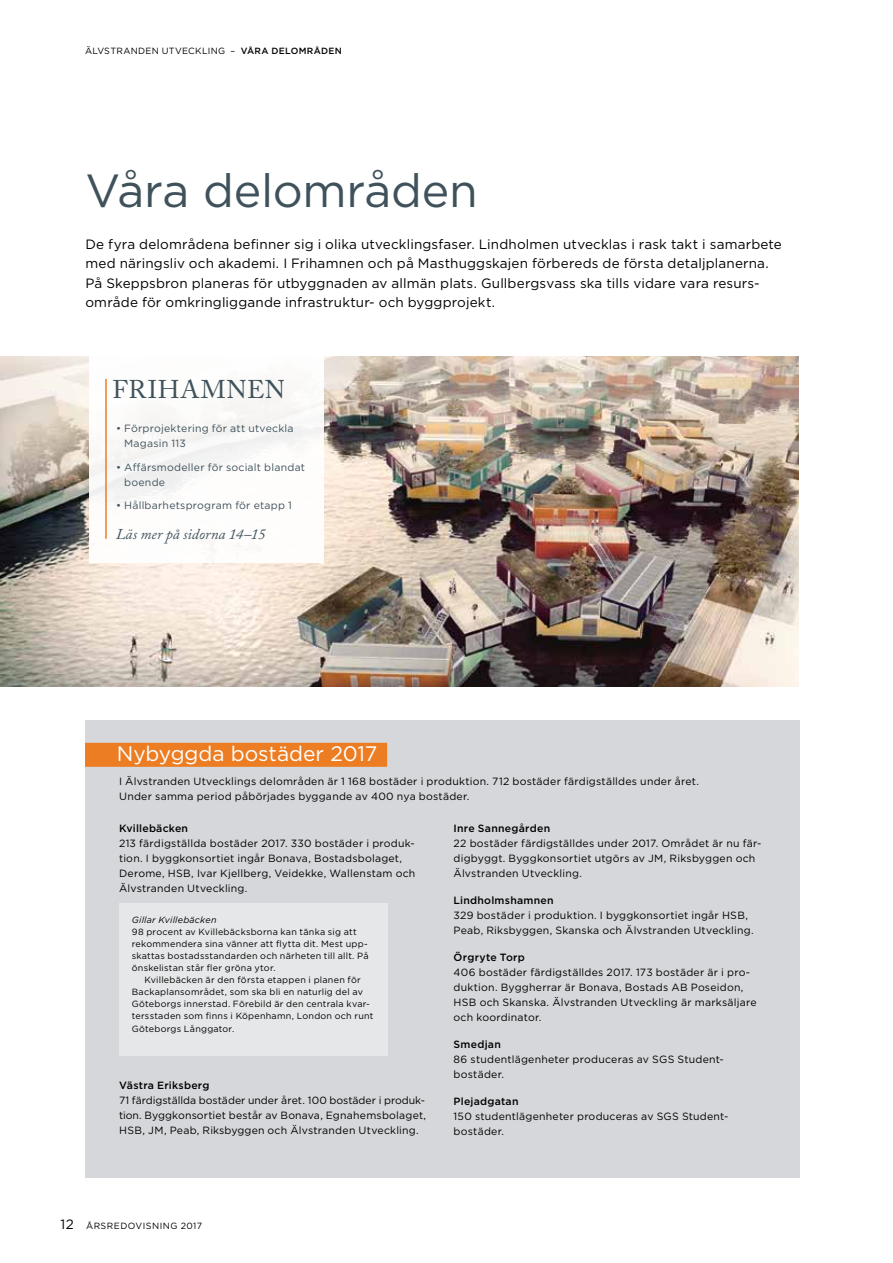
<style>
.page{position:relative;width:893px;height:1263px;background:#fff}
.page>*{position:absolute;margin:0;border:0;box-sizing:border-box;transform-origin:0 0}
.t1{font:46.5px "Gotham Book 13";letter-spacing:-.005em;color:#3f525b}
.t2{font:25.5px "Adobe Caslon Pro Regular 2";letter-spacing:.025em;color:#3f525b}
.t3{font:21px "Gotham Book 13";letter-spacing:-.005em;color:#fff}
.t4{font:15px "Adobe Caslon Pro Italic 2";letter-spacing:.005em;color:#3f525b}
.t5{font:13.5px/19.5px "Gotham Book 13";letter-spacing:.01em;color:#000}
.t6{font:10.5px/15px "Gotham Book 13";letter-spacing:.02em;color:#000}
.t7{font:10.5px/15px "Gotham Book 13";letter-spacing:.02em;color:#3f525b}
.t8{font:10.5px "Gotham Medium 3";letter-spacing:.025em;color:#000}
.t9{font:9px/12.1px "Gotham Book 13";letter-spacing:.025em;color:#000}
.t10{font:9px "Gotham Book 11";letter-spacing:.05em;color:#000}
.t11{font:italic 9px "Gotham";letter-spacing:.02em;color:#000}
.s1{font-family:"Gotham Medium 3"}
.s2{font-family:"Gotham Book 13";font-size:13.5px}
</style>
<div class="page">
<img style="left:0;top:357px;width:799px;height:329px">
<div style="left:89px;top:354px;width:235px;height:209px;background:#fff"></div>
<hr style="left:105px;top:379px;width:2px;height:160px;background:#ec7d22">
<div style="left:85px;top:721px;width:714px;height:457px;background:#d6d7da"></div>
<div style="left:119px;top:903px;width:268px;height:153px;background:#e6e7e8"></div>
<div style="left:85px;top:743px;width:302px;height:24px;background:#ec7d22"></div>
<p class="t9" style="left:85px;top:45px;width:258px">ÄLVSTRANDEN UTVECKLING – <span class="s1">VÅRA DELOMRÅDEN</span></p>
<h1 class="t1" style="left:85px;top:161px;width:394px">Våra delområden</h1>
<p class="t5" style="left:85px;top:234px;width:698px">De fyra delområdena befinner sig i olika utvecklingsfaser. Lindholmen utvecklas i rask takt i samarbete med näringsliv och akademi. I Frihamnen och på Masthuggskajen förbereds de första detaljplanerna.<br>På Skeppsbron planeras för utbyggnaden av allmän plats. Gullbergsvass ska tills vidare vara resurs&shy;område för omkringliggande infrastruktur- och byggprojekt.</p>
<h2 class="t2" style="left:113px;top:375px;width:174px">FRIHAMNEN</h2>
<p class="t7" style="left:124px;top:421px;width:171px;text-indent:-8px">• Förprojektering för att utveckla<br>Magasin 113</p>
<p class="t7" style="left:124px;top:459px;width:182px;text-indent:-8px">• Affärsmodeller för socialt blandat boende</p>
<p class="t7" style="left:116px;top:498px;width:177px">• Hållbarhetsprogram för etapp 1</p>
<h3 class="t4" style="left:116px;top:525px;width:151px">Läs mer på sidorna 14–15</h3>
<h3 class="t3" style="left:117px;top:740px;width:262px">Nybyggda bostäder 2017</h3>
<p class="t6" style="left:119px;top:774px;width:581px">I Älvstranden Utvecklings delområden är 1 168 bostäder i produktion. 712 bostäder färdigställdes under året.<br>Under samma period påbörjades byggande av 400 nya bostäder.</p>
<p class="t8" style="left:119px;top:821px;width:71px">Kvillebäcken</p>
<p class="t6" style="left:119px;top:836px;width:298px">213 färdigställda bostäder 2017. 330 bostäder i produk&shy;tion. I byggkonsortiet ingår Bonava, Bostadsbolaget, Derome, HSB, Ivar Kjellberg, Veidekke, Wallenstam och Älvstranden Utveckling.</p>
<p class="t11" style="left:132px;top:914px;width:86px">Gillar Kvillebäcken</p>
<p class="t9" style="left:132px;top:926px;width:238px">98 procent av Kvillebäcksborna kan tänka sig att rekommendera sina vänner att flytta dit. Mest upp&shy;skattas bostadsstandarden och närheten till allt. På önskelistan står fler gröna ytor.</p>
<p class="t9" style="left:132px;top:974px;width:243px;text-indent:13px">Kvillebäcken är den första etappen i planen för Backaplansområdet, som ska bli en naturlig del av Göteborgs innerstad. Förebild är den centrala kvar&shy;tersstaden som finns i Köpenhamn, London och runt Göteborgs Långgator.</p>
<p class="t8" style="left:119px;top:1079px;width:92px">Västra Eriksberg</p>
<p class="t6" style="left:119px;top:1093px;width:309px;text-align:justify">71 färdigställda bostäder under året. 100 bostäder i produk&shy;tion. Byggkonsortiet består av Bonava, Egnahemsbolaget, HSB, JM, Peab, Riksbyggen och Älvstranden Utveckling.</p>
<p class="t8" style="left:454px;top:821px;width:98px">Inre Sannegården</p>
<p class="t6" style="left:454px;top:836px;width:309px">22 bostäder färdigställdes under 2017. Området är nu fär&shy;digbyggt. Byggkonsortiet utgörs av JM, Riksbyggen och<br>Älvstranden Utveckling.</p>
<p class="t8" style="left:454px;top:893px;width:102px">Lindholmshamnen</p>
<p class="t6" style="left:454px;top:908px;width:302px">329 bostäder i produktion. I byggkonsortiet ingår HSB,<br>Peab, Riksbyggen, Skanska och Älvstranden Utveckling.</p>
<p class="t8" style="left:454px;top:950px;width:73px">Örgryte Torp</p>
<p class="t6" style="left:454px;top:965px;width:304px">406 bostäder färdigställdes 2017. 173 bostäder är i pro&shy;duktion. Byggherrar är Bonava, Bostads AB Poseidon, HSB och Skanska. Älvstranden Utveckling är marksäljare och koordinator.</p>
<p class="t8" style="left:454px;top:1037px;width:49px">Smedjan</p>
<p class="t6" style="left:454px;top:1052px;width:272px">86 studentlägenheter produceras av SGS Student&shy;bostäder.</p>
<p class="t8" style="left:454px;top:1094px;width:67px">Plejadgatan</p>
<p class="t6" style="left:454px;top:1109px;width:276px">150 studentlägenheter produceras av SGS Student&shy;bostäder.</p>
<p class="t10" style="left:61px;top:1220px;width:143px"><span class="s2">12</span> ÅRSREDOVISNING 2017</p>
</div>
